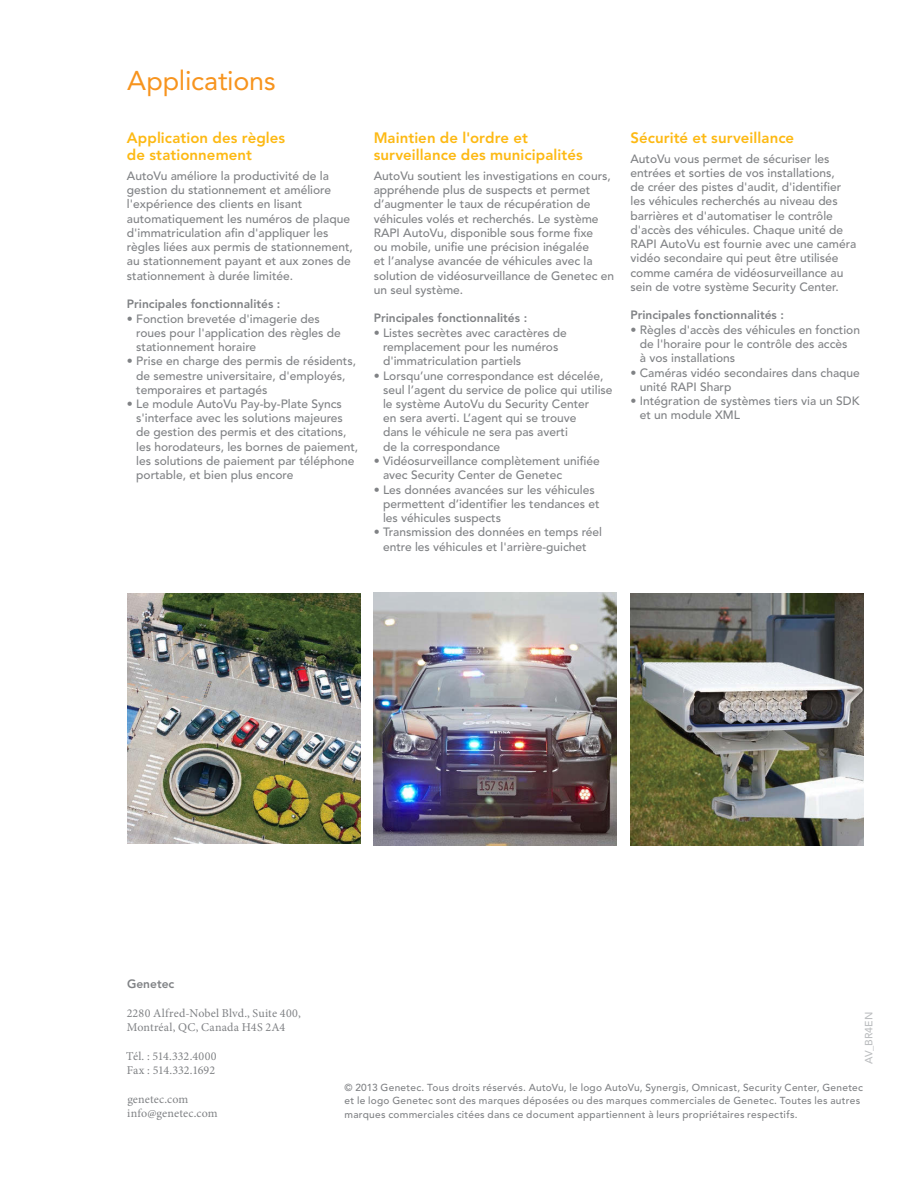
<style>
.page{position:relative;width:918px;height:1188px;background:#fff}
.page>*{position:absolute;margin:0;border:0;box-sizing:border-box;transform-origin:0 0}
.t1{font:27px "Avenir LT Std";letter-spacing:-.01em;color:#f7941e}
.t2{font:800 15px/17.2px "Avenir LT Std";letter-spacing:.005em;color:#fdb913}
.t3{font:500 12px/14.2px "Avenir LT Std";color:#808285}
.t4{font:800 12px "Avenir LT Std";color:#808285}
.t5{font:12px/14.4px "Minion Pro";letter-spacing:.01em;color:#808285}
.t6{font:12px/14.4px "Minion Pro";letter-spacing:-.01em;color:#808285}
.t7{font:500 10.5px "Avenir LT Std";color:#bcbec0}
.t8{font:500 10.2px/13.5px "Avenir LT Std";letter-spacing:.025em;color:#808285}
</style>
<div class="page">
<img style="left:127px;top:594px;width:234px;height:250px">
<img style="left:630px;top:594px;width:234px;height:251px">
<img style="left:374px;top:592px;width:243px;height:253px">
<p class="t1" style="left:127px;top:65px;width:150px">Applications</p>
<p class="t2" style="left:127px;top:129px;width:160px">Application des règles de stationnement</p>
<p class="t3" style="left:127px;top:169px;width:228px">AutoVu améliore la productivité de la gestion du stationnement et améliore l'expérience des clients en lisant automatiquement les numéros de plaque d'immatriculation afin d'appliquer les règles liées aux permis de stationnement, au stationnement payant et aux zones de stationnement à durée limitée.</p>
<p class="t4" style="left:127px;top:297px;width:155px">Principales fonctionnalités :</p>
<p class="t3" style="left:136px;top:312px;width:206px;text-indent:-9px">• Fonction brevetée d'imagerie des roues pour l'application des règles de stationnement horaire</p>
<p class="t3" style="left:136px;top:354px;width:221px;text-indent:-9px">• Prise en charge des permis de résidents, de semestre universitaire, d'employés, temporaires et partagés</p>
<p class="t3" style="left:136px;top:397px;width:224px;text-indent:-9px">• Le module AutoVu Pay-by-Plate Syncs s'interface avec les solutions majeures de gestion des permis et des citations, les horodateurs, les bornes de paiement, les solutions de paiement par téléphone portable, et bien plus encore</p>
<p class="t2" style="left:374px;top:129px;width:211px">Maintien de l'ordre et surveillance des municipalités</p>
<p class="t3" style="left:374px;top:169px;width:242px">AutoVu soutient les investigations en cours, appréhende plus de suspects et permet d’augmenter le taux de récupération de véhicules volés et recherchés. Le système RAPI AutoVu, disponible sous forme fixe<br>ou mobile, unifie une précision inégalée<br>et l’analyse avancée de véhicules avec la solution de vidéosurveillance de Genetec en un seul système.</p>
<p class="t4" style="left:374px;top:311px;width:155px">Principales fonctionnalités :</p>
<p class="t3" style="left:383px;top:326px;width:185px;text-indent:-9px">• Listes secrètes avec caractères de remplacement pour les numéros d'immatriculation partiels</p>
<p class="t3" style="left:383px;top:369px;width:231px;text-indent:-9px">• Lorsqu’une correspondance est décelée, seul l’agent du service de police qui utilise le système AutoVu du Security Center<br>en sera averti. L’agent qui se trouve<br>dans le véhicule ne sera pas averti<br>de la correspondance</p>
<p class="t3" style="left:383px;top:454px;width:218px;text-indent:-9px">• Vidéosurveillance complètement unifiée avec Security Center de Genetec</p>
<p class="t3" style="left:383px;top:483px;width:218px;text-indent:-9px">• Les données avancées sur les véhicules permettent d’identifier les tendances et les véhicules suspects</p>
<p class="t3" style="left:374px;top:525px;width:230px;text-align:center">• Transmission des données en temps réel entre les véhicules et l'arrière-guichet</p>
<p class="t2" style="left:630px;top:129px;width:165px">Sécurité et surveillance</p>
<p class="t3" style="left:630px;top:152px;width:227px">AutoVu vous permet de sécuriser les entrées et sorties de vos installations,<br>de créer des pistes d'audit, d'identifier les véhicules recherchés au niveau des barrières et d'automatiser le contrôle d'accès des véhicules. Chaque unité de RAPI AutoVu est fournie avec une caméra vidéo secondaire qui peut être utilisée comme caméra de vidéosurveillance au sein de votre système Security Center.</p>
<p class="t4" style="left:630px;top:308px;width:155px">Principales fonctionnalités :</p>
<p class="t3" style="left:640px;top:323px;width:222px;text-indent:-9px">• Règles d'accès des véhicules en fonction de l'horaire pour le contrôle des accès<br>à vos installations</p>
<p class="t3" style="left:640px;top:366px;width:222px;text-indent:-9px">• Caméras vidéo secondaires dans chaque unité RAPI Sharp</p>
<p class="t3" style="left:640px;top:394px;width:221px;text-indent:-9px">• Intégration de systèmes tiers via un SDK et un module XML</p>
<p class="t4" style="left:127px;top:977px;width:49px">Genetec</p>
<p class="t5" style="left:127px;top:1006px;width:176px">2280 Alfred-Nobel Blvd., Suite 400,<br>Montréal, QC, Canada H4S 2A4</p>
<p class="t6" style="left:126px;top:1049px;width:92px">Tél. : 514.332.4000<br>Fax : 514.332.1692</p>
<p class="t5" style="left:127px;top:1092px;width:92px">genetec.com info@genetec.com</p>
<p class="t7" style="left:863px;top:1064px;width:54px;rotate:-90deg">AV_BR4EN</p>
<p class="t8" style="left:345px;top:1081px;width:520px">© 2013 Genetec. Tous droits réservés. AutoVu, le logo AutoVu, Synergis, Omnicast, Security Center, Genetec et le logo Genetec sont des marques déposées ou des marques commerciales de Genetec. Toutes les autres marques commerciales citées dans ce document appartiennent à leurs propriétaires respectifs.</p>
</div>
